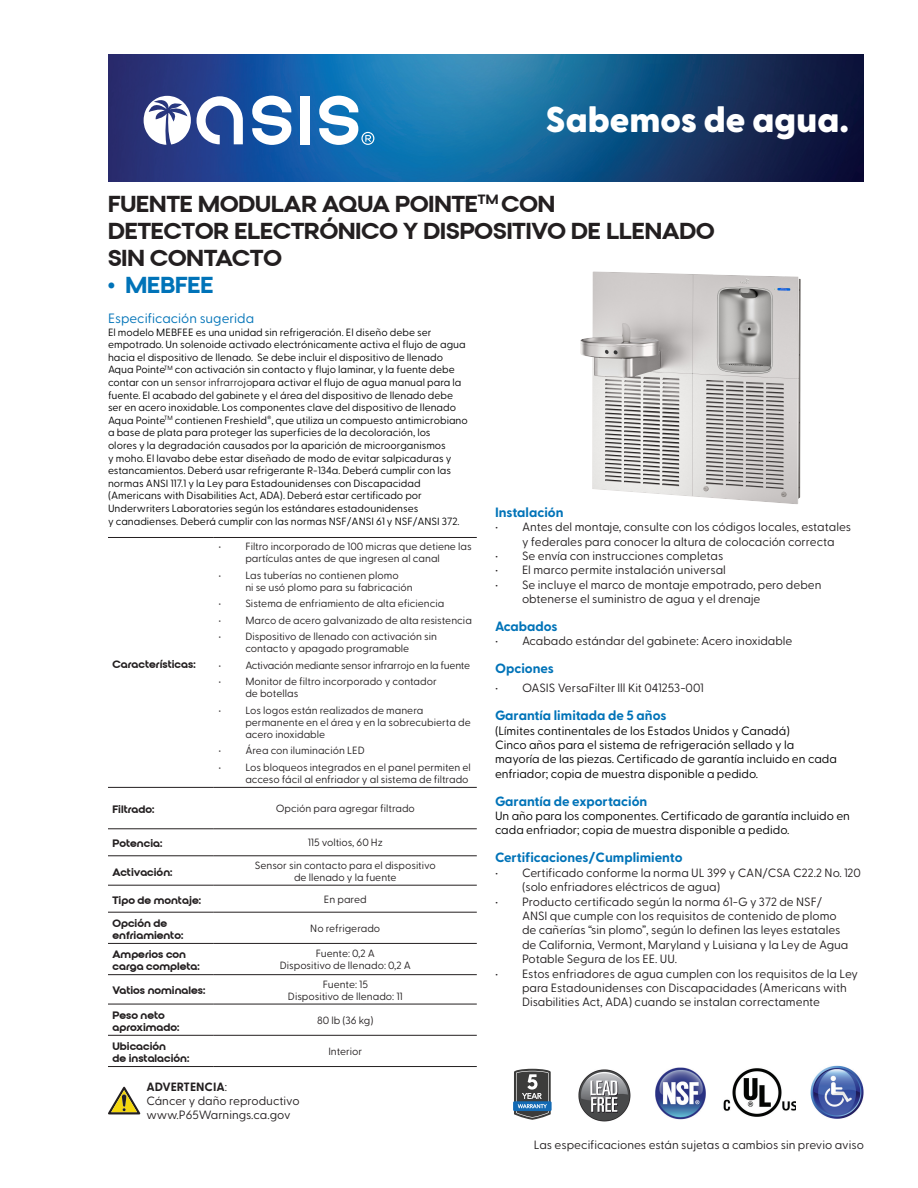
<style>
.page{position:relative;width:918px;height:1188px;background:#fff}
.page>*{position:absolute;margin:0;border:0;box-sizing:border-box;transform-origin:0 0}
.t1{font:800 36px "Greycliff CF";color:#fff}
.t2{font:22.5px "Qualy";color:#231f20}
.t3{font:22.5px "Qualy";color:#0073b8}
.t4{font:700 13.5px "Greycliff CF";color:#0073b8}
.t5{font:13.5px "Greycliff CF";color:#0073b8}
.t6{font:12px/14.4px "Greycliff CF";color:#231f20}
.t7{font:12px/14.4px "Greycliff CF";color:#000}
.t8{font:700 12px "Greycliff CF";letter-spacing:-.005em;color:#231f20}
.t9{font:10.5px/12.6px "Greycliff CF";color:#000}
.t10{font:10.5px/12px "Greycliff CF";color:#231f20;text-align:center}
.t11{font:10.5px/12px "Qualy";color:#231f20}
.t12{font:10.5px "Greycliff CF";letter-spacing:-.02em;color:#231f20}
.s1{color:#231f20}
.s2{font-weight:400}
</style>
<div class="page">
<img style="left:580px;top:271px;width:221px;height:233px">
<img style="left:108px;top:54px;width:756px;height:128px">
<svg style="left:144px;top:96px;width:47px;height:49px"></svg>
<svg style="left:197px;top:96px;width:46px;height:48px"></svg>
<svg style="left:252px;top:96px;width:39px;height:49px"></svg>
<div style="left:301px;top:96px;width:9px;height:48px;background:#fff"></div>
<svg style="left:319px;top:96px;width:55px;height:49px"></svg>
<img style="left:655px;top:1068px;width:51px;height:52px">
<img style="left:723px;top:1068px;width:73px;height:49px">
<img style="left:811px;top:1065px;width:53px;height:54px">
<img style="left:578px;top:1069px;width:52px;height:52px">
<svg style="left:513px;top:1101px;width:39px;height:10px"></svg>
<svg style="left:514px;top:1069px;width:37px;height:51px;background:#5f6d78"></svg>
<svg style="left:108px;top:1086px;width:33px;height:28px"></svg>
<hr style="left:108px;top:537px;width:106px;height:1px;background:#231f20">
<hr style="left:214px;top:537px;width:263px;height:1px;background:#231f20">
<hr style="left:108px;top:787px;width:106px;height:1px;background:#231f20">
<hr style="left:214px;top:787px;width:263px;height:1px;background:#231f20">
<hr style="left:108px;top:829px;width:106px;height:1px;background:#231f20">
<hr style="left:214px;top:829px;width:263px;height:1px;background:#231f20">
<hr style="left:108px;top:856px;width:106px;height:1px;background:#231f20">
<hr style="left:214px;top:856px;width:263px;height:1px;background:#231f20">
<hr style="left:108px;top:885px;width:106px;height:1px;background:#231f20">
<hr style="left:214px;top:885px;width:263px;height:1px;background:#231f20">
<hr style="left:108px;top:912px;width:106px;height:1px;background:#231f20">
<hr style="left:214px;top:912px;width:263px;height:1px;background:#231f20">
<hr style="left:108px;top:943px;width:106px;height:1px;background:#231f20">
<hr style="left:214px;top:943px;width:263px;height:1px;background:#231f20">
<hr style="left:108px;top:974px;width:106px;height:1px;background:#231f20">
<hr style="left:214px;top:974px;width:263px;height:1px;background:#231f20">
<hr style="left:108px;top:1004px;width:106px;height:1px;background:#231f20">
<hr style="left:214px;top:1004px;width:263px;height:1px;background:#231f20">
<hr style="left:108px;top:1035px;width:106px;height:1px;background:#231f20">
<hr style="left:214px;top:1035px;width:263px;height:1px;background:#231f20">
<hr style="left:108px;top:1066px;width:106px;height:1px;background:#231f20">
<hr style="left:214px;top:1066px;width:263px;height:1px;background:#231f20">
<p class="t1" style="left:545px;top:98px;width:305px">Sabemos de agua.</p>
<p class="t2" style="left:108px;top:190px;width:449px">FUENTE MODULAR AQUA POINTE<sup>TM</sup> CON</p>
<p class="t2" style="left:108px;top:217px;width:608px">DETECTOR ELECTRÓNICO Y DISPOSITIVO DE LLENADO</p>
<p class="t2" style="left:108px;top:244px;width:175px">SIN CONTACTO</p>
<p class="t3" style="left:108px;top:271px;width:107px">• MEBFEE</p>
<p class="t5" style="left:108px;top:311px;width:148px">Especificación sugerida</p>
<p class="t9" style="left:108px;top:326px;width:361px">El modelo MEBFEE es una unidad sin refrigeración. El diseño debe ser empotrado. Un solenoide activado electrónicamente activa el flujo de agua hacia el dispositivo de llenado. Se debe incluir el dispositivo de llenado Aqua Pointe<sup>TM</sup> con activación sin contacto y flujo laminar, y la fuente debe contar con un <span class="s1">sensor infrarrojo</span>para activar el flujo de agua manual para la fuente. El acabado del gabinete y el área del dispositivo de llenado debe ser en acero inoxidable. Los componentes clave del dispositivo de llenado Aqua Pointe<sup>TM</sup> contienen Freshield<sup>®</sup>, que utiliza un compuesto antimicrobiano a base de plata para proteger las superficies de la decoloración, los<br>olores y la degradación causados por la aparición de microorganismos<br>y moho. El lavabo debe estar diseñado de modo de evitar salpicaduras y estancamientos. Deberá usar refrigerante R-134a. Deberá cumplir con las normas ANSI 117.1 y la Ley para Estadounidenses con Discapacidad (Americans with Disabilities Act, ADA). Deberá estar certificado por Underwriters Laboratories según los estándares estadounidenses<br>y canadienses. Deberá cumplir con las normas NSF/ANSI 61 y NSF/ANSI 372.</p>
<p class="t11" style="left:112px;top:658px;width:85px">Características:</p>
<p class="t10" style="left:218px;top:541px;width:255px">• Filtro incorporado de 100 micras que detiene las partículas antes de que ingresen al canal</p>
<p class="t10" style="left:245px;top:569px;width:169px;text-align:left;text-indent:-27px">• Las tuberías no contienen plomo<br>ni se usó plomo para su fabricación</p>
<p class="t10" style="left:218px;top:598px;width:228px">• Sistema de enfriamiento de alta eficiencia</p>
<p class="t10" style="left:218px;top:614px;width:255px">• Marco de acero galvanizado de alta resistencia</p>
<p class="t10" style="left:218px;top:631px;width:220px">• Dispositivo de llenado con activación sin contacto y apagado programable</p>
<p class="t12" style="left:218px;top:659px;width:253px">• Activación mediante sensor infrarrojo en la fuente</p>
<p class="t10" style="left:245px;top:676px;width:193px;text-align:left;text-indent:-27px">• Monitor de filtro incorporado y contador de botellas</p>
<p class="t10" style="left:245px;top:704px;width:227px;text-align:left;text-indent:-27px">• Los logos están realizados de manera permanente en el área y en la sobrecubierta de acero inoxidable</p>
<p class="t10" style="left:218px;top:745px;width:148px">• Área con iluminación LED</p>
<p class="t10" style="left:218px;top:761px;width:254px;text-align:right">• Los bloqueos integrados en el panel permiten el acceso fácil al enfriador y al sistema de filtrado</p>
<p class="t11" style="left:112px;top:804px;width:43px">Filtrado:</p>
<p class="t10" style="left:276px;top:803px;width:141px">Opción para agregar filtrado</p>
<p class="t11" style="left:112px;top:838px;width:51px">Potencia:</p>
<p class="t10" style="left:308px;top:837px;width:77px">115 voltios, 60 Hz</p>
<p class="t11" style="left:112px;top:866px;width:61px">Activación:</p>
<p class="t10" style="left:255px;top:859px;width:183px">Sensor sin contacto para el dispositivo de llenado y la fuente</p>
<p class="t11" style="left:112px;top:894px;width:90px">Tipo de montaje:</p>
<p class="t10" style="left:324px;top:893px;width:44px">En pared</p>
<p class="t11" style="left:112px;top:917px;width:72px">Opción de enfriamiento:</p>
<p class="t10" style="left:310px;top:922px;width:71px">No refrigerado</p>
<p class="t11" style="left:112px;top:949px;width:89px">Amperios con carga completa:</p>
<p class="t10" style="left:316px;top:948px;width:61px">Fuente: 0,2 A</p>
<p class="t10" style="left:280px;top:960px;width:133px">Dispositivo de llenado: 0,2 A</p>
<p class="t11" style="left:112px;top:985px;width:94px">Vatios nominales:</p>
<p class="t10" style="left:323px;top:978px;width:47px">Fuente: 15</p>
<p class="t10" style="left:288px;top:990px;width:116px">Dispositivo de llenado: 11</p>
<p class="t11" style="left:112px;top:1009px;width:68px">Peso neto aproximado:</p>
<p class="t10" style="left:317px;top:1014px;width:58px">80 lb (36 kg)</p>
<p class="t11" style="left:112px;top:1040px;width:55px">Ubicación</p>
<p class="t11" style="left:112px;top:1052px;width:78px">de instalación:</p>
<p class="t10" style="left:328px;top:1046px;width:35px">Interior</p>
<p class="t8" style="left:146px;top:1079px;width:82px">ADVERTENCIA<span class="s2">:</span></p>
<p class="t6" style="left:146px;top:1094px;width:155px">Cáncer y daño reproductivo</p>
<p class="t6" style="left:146px;top:1108px;width:146px">www.P65Warnings.ca.gov</p>
<p class="t4" style="left:495px;top:504px;width:70px">Instalación</p>
<p class="t6" style="left:522px;top:520px;width:331px;text-indent:-27px">• Antes del montaje, consulte con los códigos locales, estatales y federales para conocer la altura de colocación correcta</p>
<p class="t6" style="left:495px;top:549px;width:230px">• Se envía con instrucciones completas</p>
<p class="t6" style="left:495px;top:563px;width:232px">• El marco permite instalación universal</p>
<p class="t6" style="left:522px;top:577px;width:301px;text-indent:-27px">• Se incluye el marco de montaje empotrado, pero deben obtenerse el suministro de agua y el drenaje</p>
<p class="t4" style="left:495px;top:618px;width:64px">Acabados</p>
<p class="t6" style="left:495px;top:634px;width:299px">• Acabado estándar del gabinete: Acero inoxidable</p>
<p class="t4" style="left:495px;top:660px;width:61px">Opciones</p>
<p class="t6" style="left:495px;top:681px;width:210px">• OASIS VersaFilter lll Kit 041253-001</p>
<p class="t4" style="left:495px;top:707px;width:173px">Garantía limitada de 5 años</p>
<p class="t7" style="left:495px;top:723px;width:343px">(Límites continentales de los Estados Unidos y Canadá)<br>Cinco años para el sistema de refrigeración sellado y la mayoría de las piezas. Certificado de garantía incluido en cada enfriador; copia de muestra disponible a pedido.</p>
<p class="t4" style="left:495px;top:793px;width:154px">Garantía de exportación</p>
<p class="t7" style="left:495px;top:809px;width:357px">Un año para los componentes. Certificado de garantía incluido en cada enfriador; copia de muestra disponible a pedido.</p>
<p class="t4" style="left:495px;top:849px;width:189px">Certificaciones/Cumplimiento</p>
<p class="t6" style="left:522px;top:865px;width:341px;text-indent:-27px">• Certificado conforme la norma UL 399 y CAN/CSA C22.2 No. 120 (solo enfriadores eléctricos de agua)</p>
<p class="t6" style="left:522px;top:894px;width:328px;text-indent:-27px">• Producto certificado según la norma 61-G y 372 de NSF/ ANSI que cumple con los requisitos de contenido de plomo de cañerías “sin plomo”, según lo definen las leyes estatales de California, Vermont, Maryland y Luisiana y la Ley de Agua Potable Segura de los EE. UU.</p>
<p class="t6" style="left:522px;top:966px;width:338px;text-indent:-27px">• Estos enfriadores de agua cumplen con los requisitos de la Ley para Estadounidenses con Discapacidades (Americans with<br>Disabilities Act, ADA) cuando se instalan correctamente</p>
<p class="t6" style="left:534px;top:1138px;width:332px">Las especificaciones están sujetas a cambios sin previo aviso</p>
</div>
